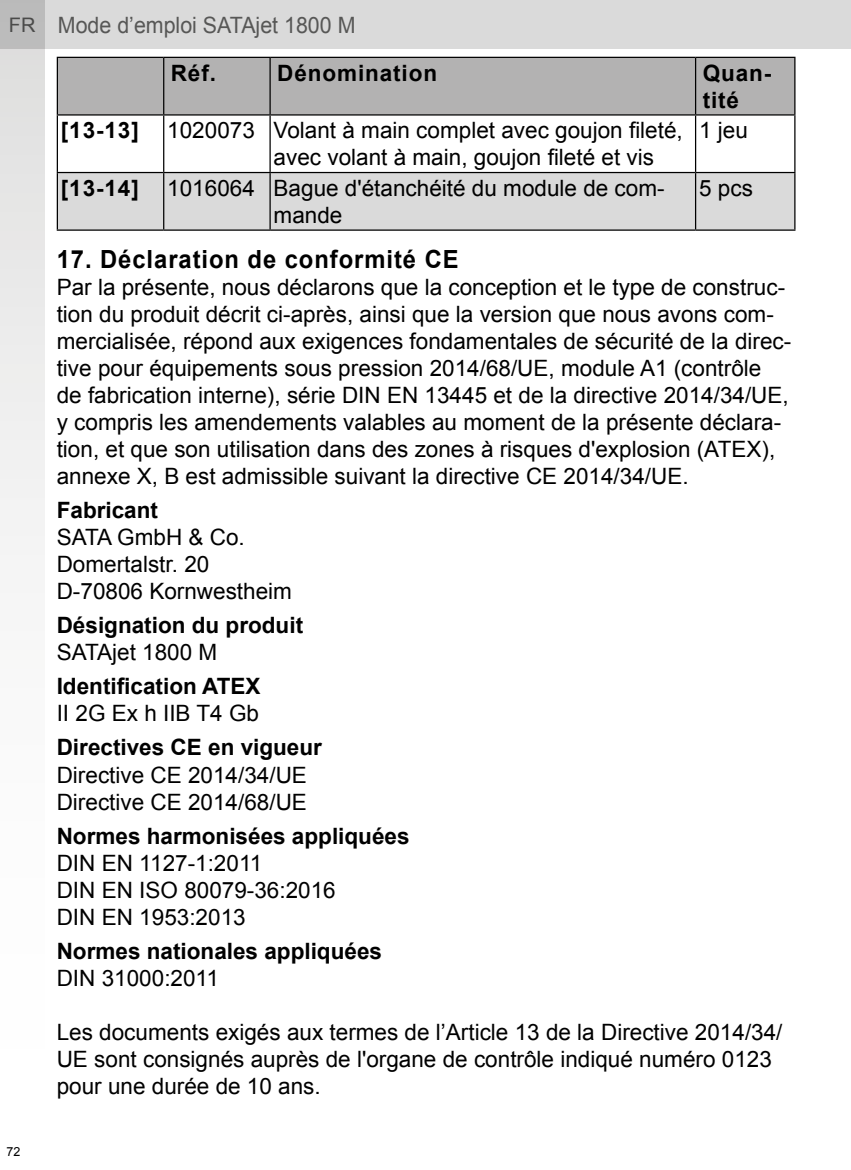
<style>
.page{position:relative;width:851px;height:1170px;background:#fff}
.page>*{position:absolute;margin:0;border:0;box-sizing:border-box;transform-origin:0 0}
.t1{font:700 25px "Arial";letter-spacing:.04em;color:#000;scale:.95 1}
.t2{font:22.5px/27px "Arial";color:#000}
.t3{font:700 22.5px "Arial";color:#000}
.t4{font:22.5px/48.2px "Arial";color:#575756;scale:.95 1}
.t5{font:700 22.5px/27px "Arial";letter-spacing:.04em;color:#000}
.t6{font:12.5px "Arial";color:#000}
.s1{font-size:20px}
.s2{font-weight:700;color:#000}
</style>
<div class="page">
<div style="left:0;top:0;width:850px;height:49px;background:#dadada"></div>
<svg style="left:0;top:0;width:44px;height:555px"></svg>
<div style="left:58px;top:58px;width:736px;height:56px;background:#b3b2b2"></div>
<svg style="left:58px;top:115px;width:736px;height:57px"></svg>
<div style="left:58px;top:173px;width:736px;height:56px;background:#dadada"></div>
<hr style="left:694px;top:58px;width:2px;height:56px;background:#000">
<hr style="left:794px;top:58px;width:1px;height:56px;background:#000">
<hr style="left:694px;top:115px;width:2px;height:57px;background:#000">
<hr style="left:794px;top:115px;width:1px;height:57px;background:#000">
<hr style="left:694px;top:173px;width:2px;height:56px;background:#000">
<hr style="left:794px;top:173px;width:1px;height:56px;background:#000">
<hr style="left:57px;top:58px;width:1px;height:56px;background:#000">
<hr style="left:163px;top:58px;width:1px;height:56px;background:#000">
<hr style="left:269px;top:58px;width:2px;height:56px;background:#000">
<hr style="left:57px;top:115px;width:1px;height:57px;background:#000">
<hr style="left:163px;top:115px;width:1px;height:57px;background:#000">
<hr style="left:269px;top:115px;width:2px;height:57px;background:#000">
<hr style="left:57px;top:173px;width:1px;height:56px;background:#000">
<hr style="left:163px;top:173px;width:1px;height:56px;background:#000">
<hr style="left:269px;top:173px;width:2px;height:56px;background:#000">
<hr style="left:57px;top:57px;width:107px;height:1px;background:#000">
<hr style="left:164px;top:57px;width:106px;height:1px;background:#000">
<hr style="left:270px;top:57px;width:425px;height:1px;background:#000">
<hr style="left:695px;top:57px;width:100px;height:1px;background:#000">
<hr style="left:57px;top:114px;width:107px;height:1px;background:#000">
<hr style="left:164px;top:114px;width:106px;height:1px;background:#000">
<hr style="left:270px;top:114px;width:425px;height:1px;background:#000">
<hr style="left:695px;top:114px;width:100px;height:1px;background:#000">
<hr style="left:57px;top:172px;width:107px;height:1px;background:#000">
<hr style="left:164px;top:172px;width:106px;height:1px;background:#000">
<hr style="left:270px;top:172px;width:425px;height:1px;background:#000">
<hr style="left:695px;top:172px;width:100px;height:1px;background:#000">
<hr style="left:57px;top:229px;width:107px;height:2px;background:#000">
<hr style="left:164px;top:229px;width:106px;height:2px;background:#000">
<hr style="left:270px;top:229px;width:425px;height:2px;background:#000">
<hr style="left:695px;top:229px;width:100px;height:2px;background:#000">
<p class="t4" style="left:171px;top:1px;width:196px;text-indent:-162px"><span class="s1">FR</span> Mode d’emploi SATAjet 1800 M<br><span class="s2">Réf.</span></p>
<p class="t5" style="left:277px;top:60px;width:161px">Dénomination</p>
<p class="t5" style="left:702px;top:60px;width:70px">Quan&shy;tité</p>
<p class="t6" style="left:6px;top:1143px;width:15px">72</p>
<p class="t3" style="left:61px;top:115px;width:79px">[13-13]</p>
<p class="t2" style="left:273px;top:117px;width:410px;text-indent:-106px">1020073 Volant à main complet avec goujon fileté, avec volant à main, goujon fileté et vis</p>
<p class="t2" style="left:699px;top:117px;width:50px">1 jeu</p>
<p class="t3" style="left:61px;top:173px;width:79px">[13-14]</p>
<p class="t2" style="left:273px;top:175px;width:392px;text-indent:-106px">1016064 Bague d'étanchéité du module de com&shy;mande</p>
<p class="t2" style="left:699px;top:175px;width:55px">5 pcs</p>
<p class="t1" style="left:57px;top:242px;width:424px">17. Déclaration de conformité CE</p>
<p class="t2" style="left:57px;top:274px;width:736px">Par la présente, nous déclarons que la conception et le type de construc&shy;tion du produit décrit ci-après, ainsi que la version que nous avons com&shy;mercialisée, répond aux exigences fondamentales de sécurité de la direc&shy;tive pour équipements sous pression 2014/68/UE, module A1 (contrôle de fabrication interne), série DIN EN 13445 et de la directive 2014/34/UE, y compris les amendements valables au moment de la présente déclara&shy;tion, et que son utilisation dans des zones à risques d'explosion (ATEX), annexe X, B est admissible suivant la directive CE 2014/34/UE.</p>
<p class="t3" style="left:57px;top:495px;width:103px">Fabricant</p>
<p class="t2" style="left:57px;top:524px;width:237px">SATA GmbH &amp; Co.<br>Domertalstr. 20<br>D-70806 Kornwestheim</p>
<p class="t3" style="left:57px;top:610px;width:248px">Désignation du produit</p>
<p class="t2" style="left:57px;top:639px;width:162px">SATAjet 1800 M</p>
<p class="t3" style="left:57px;top:671px;width:205px">Identification ATEX</p>
<p class="t2" style="left:57px;top:700px;width:204px">II 2G Ex h IIB T4 Gb</p>
<p class="t3" style="left:57px;top:732px;width:267px">Directives CE en vigueur</p>
<p class="t2" style="left:57px;top:761px;width:252px">Directive CE 2014/34/UE<br>Directive CE 2014/68/UE</p>
<p class="t3" style="left:57px;top:820px;width:354px">Normes harmonisées appliquées</p>
<p class="t2" style="left:57px;top:849px;width:280px">DIN EN 1127-1:2011<br>DIN EN ISO 80079-36:2016<br>DIN EN 1953:2013</p>
<p class="t3" style="left:57px;top:935px;width:327px">Normes nationales appliquées</p>
<p class="t2" style="left:57px;top:964px;width:164px">DIN 31000:2011</p>
<p class="t2" style="left:57px;top:1018px;width:727px">Les documents exigés aux termes de l’Article 13 de la Directive 2014/34/<br>UE sont consignés auprès de l'organe de contrôle indiqué numéro 0123 pour une durée de 10 ans.</p>
</div>
